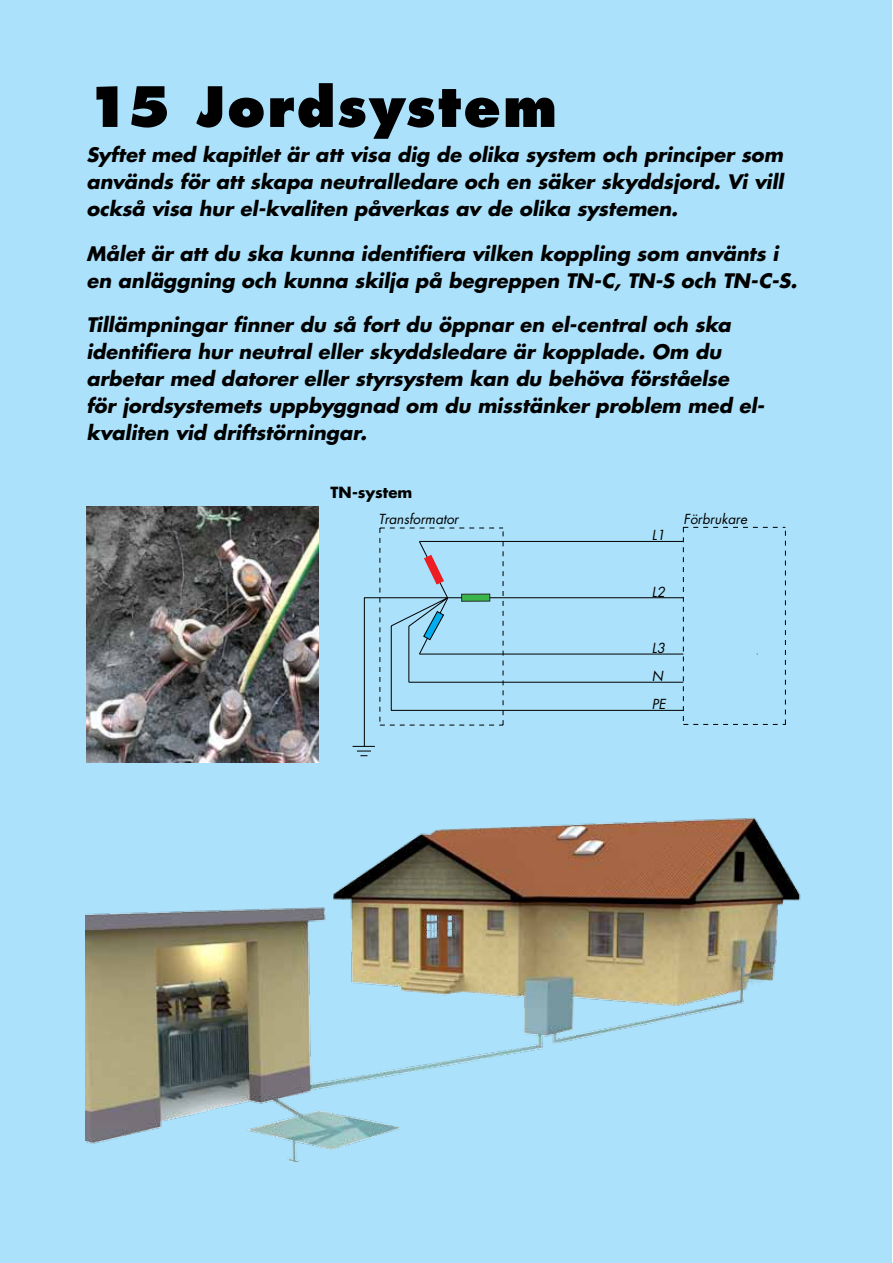
<style>
.page{position:relative;width:893px;height:1263px;background:#fff}
.page>*{position:absolute;margin:0;border:0;box-sizing:border-box;transform-origin:0 0}
.t1{font:800 54px "Futura";letter-spacing:.04em;color:#000}
.t2{font:italic 700 19.5px/27px "Futura";color:#000}
.t3{font:700 15px "Futura";color:#000}
.t4{font:italic 13.5px/28.2px "Futura";color:#000}
</style>
<div class="page">
<div style="left:0;top:0;width:891px;height:1263px;background:#abe1fa"></div>
<hr style="left:419px;top:541px;width:264px;height:1px;background:#000">
<svg style="left:683px;top:527px;width:103px;height:198px"></svg>
<svg style="left:379px;top:527px;width:125px;height:69px"></svg>
<svg style="left:353px;top:596px;width:331px;height:160px"></svg>
<img style="left:85px;top:817px;width:716px;height:344px">
<img style="left:86px;top:507px;width:233px;height:256px">
<h1 class="t1" style="left:86px;top:73px;width:472px">15 Jordsystem</h1>
<p class="t2" style="left:86px;top:141px;width:698px;text-align:justify">Syftet med kapitlet är att visa dig de olika system och principer som används för att skapa neutralledare och en säker skyddsjord. Vi vill också visa hur el-kvaliten påverkas av de olika systemen.</p>
<p class="t2" style="left:86px;top:239px;width:712px">Målet är att du ska kunna identifiera vilken koppling som använts i en anläggning och kunna skilja på begreppen TN-C, TN-S och TN-C-S.</p>
<p class="t2" style="left:86px;top:310px;width:679px">Tillämpningar finner du så fort du öppnar en el-central och ska identifiera hur neutral eller skyddsledare är kopplade. Om du arbetar med datorer eller styrsystem kan du behöva förståelse<br>för jordsystemets uppbyggnad om du misstänker problem med el&shy;kvaliten vid driftstörningar.</p>
<p class="t3" style="left:331px;top:482px;width:83px">TN-system</p>
<p class="t4" style="left:378px;top:504px;width:81px">Transformator</p>
<p class="t4" style="left:684px;top:504px;width:65px">Förbrukare</p>
<p class="t4" style="left:652px;top:521px;width:15px">L1</p>
<p class="t4" style="left:652px;top:577px;width:15px">L2</p>
<p class="t4" style="left:652px;top:633px;width:15px">L3<br>N<br>PE</p>
</div>
